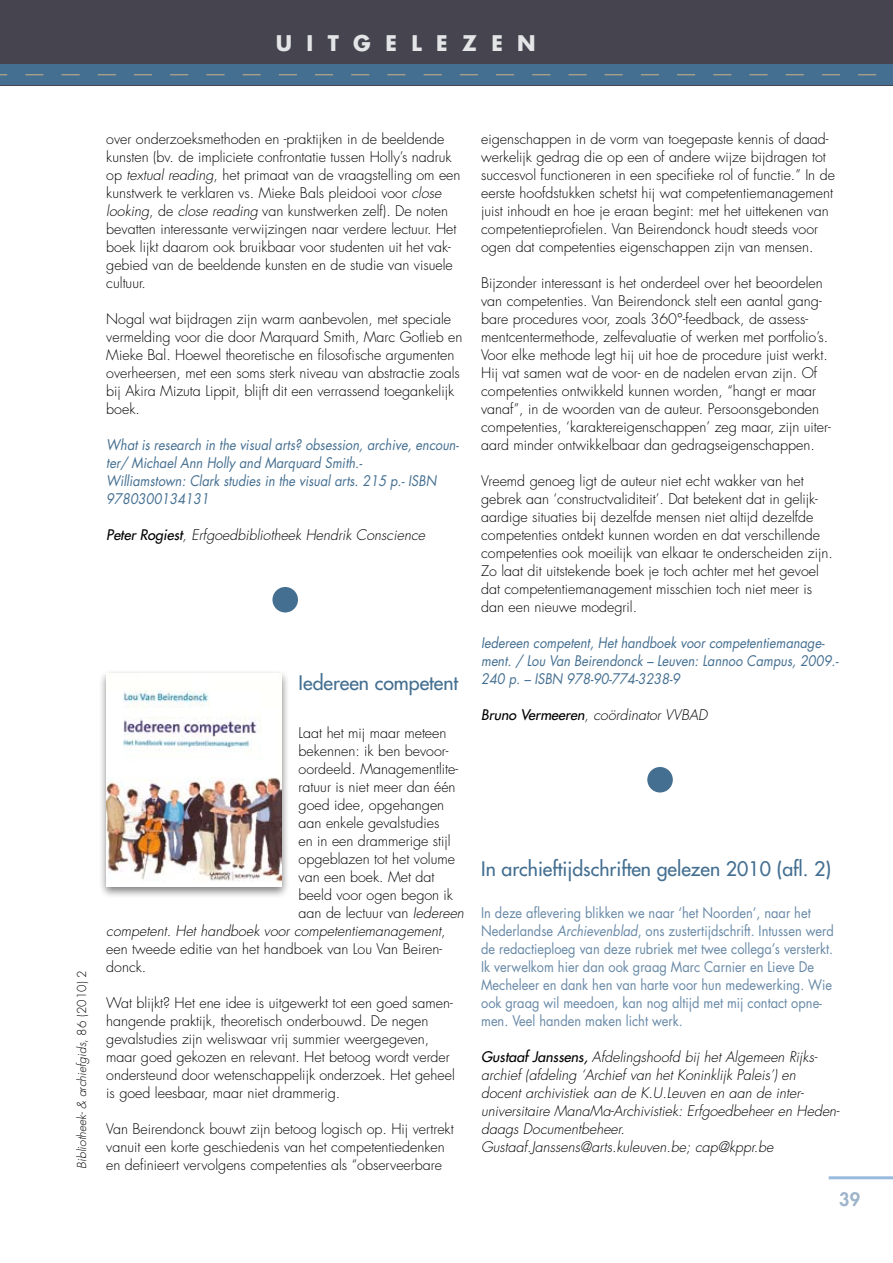
<style>
.page{position:relative;width:893px;height:1263px;background:#fff}
.page>*{position:absolute;margin:0;border:0;box-sizing:border-box;transform-origin:0 0}
.t1{font:700 21px "Futura";color:#e3e5e6}
.t2{font:19.5px "Futura";color:#446f91}
.t3{font:800 18px "Futura";color:#9eb4ca}
.t4{font:300 14.25px/18px "Futura";color:#000}
.t5{font:italic 300 14.25px/18px "Futura";color:#000}
.t6{font:14.25px/18px "Futura";color:#6889a7;scale:.9 1}
.t7{font:italic 14.25px/18px "Futura";color:#446f91;scale:.9 1}
.t8{font:italic 300 12px "Futura";color:#000}
.s1{font-style:italic}
.s2{font-weight:400}
.s3{font-style:normal}
</style>
<div class="page">
<hr style="left:829px;top:1176px;width:64px;height:3px;background:#97bade">
<div style="left:0;top:0;width:893px;height:85px;background:#46454f"></div>
<div style="left:0;top:64px;width:893px;height:21px;background:#446f91"></div>
<svg style="left:0;top:74px;width:877px;height:1px"></svg>
<div style="left:272px;top:587px;width:26px;height:25px;background:#446f91;border-radius:50%"></div>
<div style="left:647px;top:767px;width:26px;height:25px;background:#446f91;border-radius:50%"></div>
<div style="left:98px;top:669px;width:192px;height:229px;background:#000;opacity:.5"></div>
<img style="left:106px;top:673px;width:176px;height:213px">
<h1 class="t1" style="left:276px;top:29px;width:262px">U I T G E L E Z E N</h1>
<p class="t4" style="left:106px;top:130px;width:356px">over onderzoeksmethoden en -praktijken in de beeldende kunsten (bv. de impliciete confrontatie tussen Holly’s nadruk op <span class="s1">textual reading</span>, het primaat van de vraagstelling om een kunstwerk te verklaren vs. Mieke Bals pleidooi voor <span class="s1">close looking</span>, de <span class="s1">close reading</span> van kunstwerken zelf). De noten bevatten interessante verwijzingen naar verdere lectuur. Het boek lijkt daarom ook bruikbaar voor studenten uit het vak&shy;gebied van de beeldende kunsten en de studie van visuele cultuur.</p>
<p class="t4" style="left:106px;top:310px;width:358px">Nogal wat bijdragen zijn warm aanbevolen, met speciale vermelding voor die door Marquard Smith, Marc Gotlieb en Mieke Bal. Hoewel theoretische en filosofische argumenten overheersen, met een soms sterk niveau van abstractie zoals bij Akira Mizuta Lippit, blijft dit een verrassend toegankelijk boek.</p>
<p class="t7" style="left:106px;top:436px;width:393px">What is research in the visual arts? obsession, archive, encoun&shy;ter/ Michael Ann Holly and Marquard Smith.-<br>Williamstown: Clark studies in the visual arts. 215 p.- ISBN 9780300134131</p>
<p class="t5" style="left:106px;top:526px;width:320px"><span class="s2">Peter Rogiest</span>, Erfgoedbibliotheek Hendrik Conscience</p>
<p class="t8" style="left:74px;top:1168px;width:200px;rotate:-90deg">Bibliotheek- &amp; archiefgids<span class="s3">, 86 (2010) 2</span></p>
<h2 class="t2" style="left:299px;top:671px;width:161px">Iedereen competent</h2>
<p class="t4" style="left:299px;top:724px;width:149px">Laat het mij maar meteen</p>
<p class="t4" style="left:299px;top:742px;width:151px">bekennen: ik ben bevoor-</p>
<p class="t4" style="left:299px;top:760px;width:161px">oordeeld. Managementlite-</p>
<p class="t4" style="left:299px;top:778px;width:158px">ratuur is niet meer dan één</p>
<p class="t4" style="left:299px;top:796px;width:147px">goed idee, opgehangen</p>
<p class="t4" style="left:299px;top:814px;width:142px">aan enkele gevalstudies</p>
<p class="t4" style="left:299px;top:832px;width:154px">en in een drammerige stijl</p>
<p class="t4" style="left:299px;top:850px;width:158px">opgeblazen tot het volume</p>
<p class="t4" style="left:299px;top:868px;width:137px">van een boek. Met dat</p>
<p class="t4" style="left:299px;top:886px;width:156px">beeld voor ogen begon ik</p>
<p class="t4" style="left:299px;top:904px;width:167px">aan de lectuur van <span class="s1">Iedereen</span></p>
<p class="t5" style="left:106px;top:922px;width:341px">competent. Het handboek voor competentiemanagement<span class="s3">,</span></p>
<p class="t4" style="left:106px;top:940px;width:337px">een tweede editie van het handboek van Lou Van Beiren-</p>
<p class="t4" style="left:106px;top:958px;width:42px">donck.</p>
<p class="t4" style="left:106px;top:994px;width:350px">Wat blijkt? Het ene idee is uitgewerkt tot een goed samen&shy;hangende praktijk, theoretisch onderbouwd. De negen gevalstudies zijn weliswaar vrij summier weergegeven, maar goed gekozen en relevant. Het betoog wordt verder ondersteund door wetenschappelijk onderzoek. Het geheel is goed leesbaar, maar niet drammerig.</p>
<p class="t4" style="left:106px;top:1120px;width:349px">Van Beirendonck bouwt zijn betoog logisch op. Hij vertrekt vanuit een korte geschiedenis van het competentiedenken en definieert vervolgens competenties als “observeerbare</p>
<p class="t4" style="left:481px;top:130px;width:355px">eigenschappen in de vorm van toegepaste kennis of daad&shy;werkelijk gedrag die op een of andere wijze bijdragen tot succesvol functioneren in een specifieke rol of functie.” In de eerste hoofdstukken schetst hij wat competentiemanagement juist inhoudt en hoe je eraan begint: met het uittekenen van competentieprofielen. Van Beirendonck houdt steeds voor ogen dat competenties eigenschappen zijn van mensen.</p>
<p class="t4" style="left:481px;top:274px;width:351px">Bijzonder interessant is het onderdeel over het beoordelen van competenties. Van Beirendonck stelt een aantal gang&shy;bare procedures voor, zoals 360°-feedback, de assess&shy;mentcentermethode, zelfevaluatie of werken met portfolio’s.<br>Voor elke methode legt hij uit hoe de procedure juist werkt.<br>Hij vat samen wat de voor- en de nadelen ervan zijn. Of competenties ontwikkeld kunnen worden, “hangt er maar vanaf”, in de woorden van de auteur. Persoonsgebonden competenties, ‘karaktereigenschappen’ zeg maar, zijn uiter&shy;aard minder ontwikkelbaar dan gedragseigenschappen.</p>
<p class="t4" style="left:481px;top:472px;width:353px">Vreemd genoeg ligt de auteur niet echt wakker van het gebrek aan ‘constructvaliditeit’. Dat betekent dat in gelijk&shy;aardige situaties bij dezelfde mensen niet altijd dezelfde competenties ontdekt kunnen worden en dat verschillende competenties ook moeilijk van elkaar te onderscheiden zijn.<br>Zo laat dit uitstekende boek je toch achter met het gevoel dat competentiemanagement misschien toch niet meer is dan een nieuwe modegril.</p>
<p class="t7" style="left:481px;top:634px;width:398px">Iedereen competent, Het handboek voor competentiemanage&shy;ment. / Lou Van Beirendonck – Leuven: Lannoo Campus, 2009.-<br>240 p. – ISBN 978-90-774-3238-9</p>
<p class="t5" style="left:481px;top:706px;width:228px"><span class="s2">Bruno Vermeeren</span>, coördinator VVBAD</p>
<h2 class="t2" style="left:481px;top:857px;width:351px">In archieftijdschriften gelezen 2010 (afl. 2)</h2>
<p class="t6" style="left:481px;top:904px;width:393px">In deze aflevering blikken we naar ‘het Noorden’, naar het Nederlandse <span class="s1">Archievenblad</span>, ons zustertijdschrift. Intussen werd de redactieploeg van deze rubriek met twee collega’s versterkt.<br>Ik verwelkom hier dan ook graag Marc Carnier en Lieve De Mecheleer en dank hen van harte voor hun medewerking. Wie ook graag wil meedoen, kan nog altijd met mij contact opne&shy;men. Veel handen maken licht werk.</p>
<p class="t5" style="left:481px;top:1048px;width:360px"><span class="s2">Gustaaf Janssens,</span> Afdelingshoofd bij het Algemeen Rijks&shy;archief (afdeling ‘Archief van het Koninklijk Paleis’) en<br>docent archivistiek aan de K.U.Leuven en aan de inter&shy;universitaire ManaMa-Archivistiek: Erfgoedbeheer en Heden&shy;daags Documentbeheer.<br>Gustaaf.Janssens@arts.kuleuven.be; cap@kppr.be</p>
<p class="t3" style="left:839px;top:1188px;width:22px">39</p>
</div>
